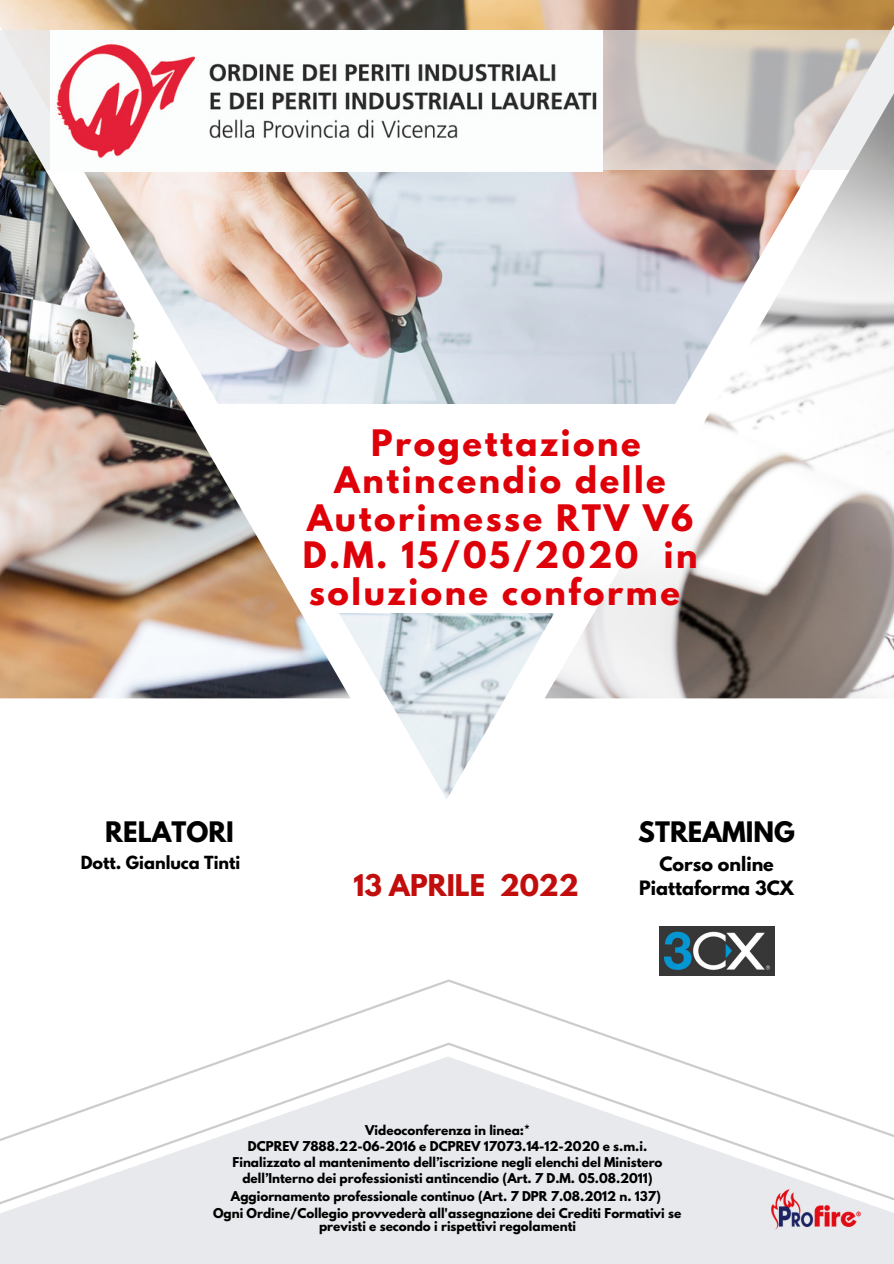
<style>
.page{position:relative;width:894px;height:1264px;background:#fff}
.page>*{position:absolute;margin:0;border:0;box-sizing:border-box;transform-origin:0 0}
.t1{font:700 32.4px/37.2px "League Spartan";letter-spacing:.08em;color:#df0109;text-align:center}
.t2{font:700 26.55px "League Spartan";color:#c20d0d}
.t3{font:700 25.05px "League Spartan";color:#000}
.t4{font:700 17.55px "League Spartan";color:#000}
.t5{font:700 16.05px "League Spartan";color:#000}
.t6{font:700 12px/15.8px "League Spartan";color:#000;text-align:center}
</style>
<div class="page">
<img style="left:0;top:0;width:893px;height:799px">
<svg style="left:0;top:30px;width:893px;height:62px;background:#d5d0c9"></svg>
<div style="left:0;top:1216px;width:893px;height:47px;background:#e7e9ec"></div>
<img style="left:769px;top:1216px;width:93px;height:26px">
<img style="left:659px;top:926px;width:115px;height:49px">
<div style="left:204px;top:404px;width:492px;height:209px;background:#fff"></div>
<div style="left:0;top:1177px;width:451px;height:63px;background:#e7e9ec"></div>
<svg style="left:446px;top:1153px;width:447px;height:63px"></svg>
<svg style="left:0;top:980px;width:451px;height:197px"></svg>
<svg style="left:446px;top:979px;width:447px;height:174px"></svg>
<img style="left:0;top:91px;width:350px;height:607px">
<img style="left:544px;top:92px;width:349px;height:606px">
<img style="left:50px;top:30px;width:552px;height:141px">
<p class="t1" style="left:303px;top:428px;width:396px">Progettazione<br>Antincendio delle<br>Autorimesse RTV V6<br>D.M. 15/05/2020 in soluzione conforme</p>
<p class="t3" style="left:105px;top:819px;width:130px">RELATORI</p>
<p class="t3" style="left:638px;top:819px;width:158px">STREAMING</p>
<p class="t5" style="left:81px;top:855px;width:161px">Dott. Gianluca Tinti</p>
<p class="t4" style="left:659px;top:855px;width:116px">Corso online</p>
<p class="t2" style="left:353px;top:872px;width:227px">13 APRILE 2022</p>
<p class="t4" style="left:639px;top:879px;width:156px">Piattaforma 3CX</p>
<p class="t6" style="left:365px;top:1124px;width:166px">Videoconferenza in linea:*</p>
<p class="t6" style="left:248px;top:1139px;width:400px">DCPREV 7888.22-06-2016 e DCPREV 17073.14-12-2020 e s.m.i.</p>
<p class="t6" style="left:232px;top:1155px;width:431px">Finalizzato al mantenimento dell’iscrizione negli elenchi del Ministero dell’Interno dei professionisti antincendio (Art. 7 D.M. 05.08.2011)</p>
<p class="t6" style="left:231px;top:1189px;width:431px">Aggiornamento professionale continuo (Art. 7 DPR 7.08.2012 n. 137)</p>
<p class="t6" style="left:213px;top:1206px;width:469px">Ogni Ordine/Collegio provvederà all'assegnazione dei Crediti Formativi se</p>
<p class="t6" style="left:319px;top:1219px;width:258px">previsti e secondo i rispettivi regolamenti</p>
</div>
